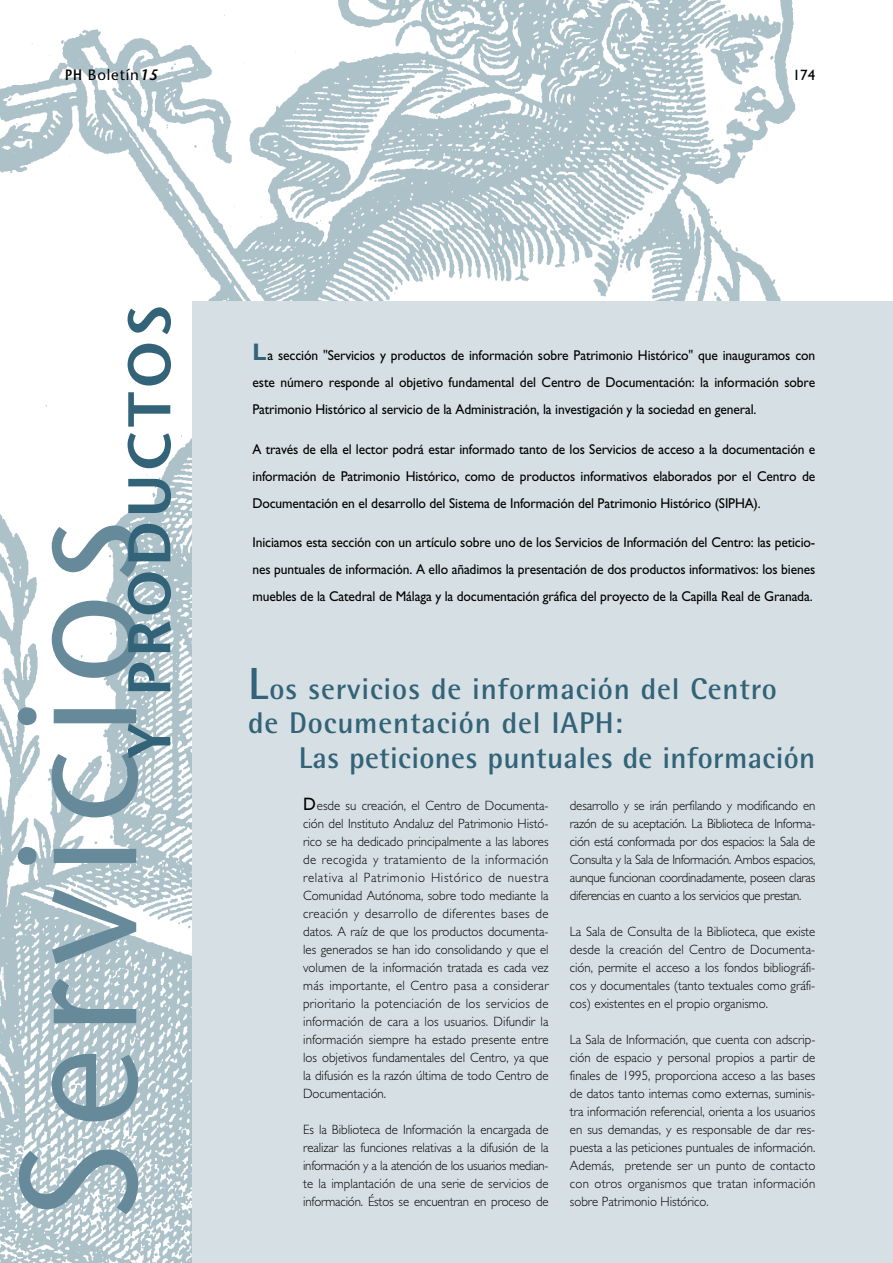
<style>
.page{position:relative;width:893px;height:1263px;background:#fff}
.page>*{position:absolute;margin:0;border:0;box-sizing:border-box;transform-origin:0 0}
.t1{font:165px "Stone Sans";letter-spacing:.085em;color:#668a9a;scale:.95 1}
.t2{font:600 60px "Stone Sans";letter-spacing:.055em;color:#326378}
.t3{font:700 30px/34.5px "Rotis Semi Sans";letter-spacing:.025em;color:#326378}
.t4{font:15px "Stone Sans";letter-spacing:.055em;color:#000}
.t5{font:15px "Gill Sans";color:#000}
.t6{font:14.25px/27px "Gill Sans";letter-spacing:-.01em;color:#000;text-align:justify;scale:.95 1}
.t7{font:300 13.5px/18px "Gill Sans";color:#000;text-align:justify;scale:.95 1}
.s1{font-weight:600}
.s2{font-weight:600;font-style:italic}
.s3{font-weight:700;font-size:24px;color:#326378}
.s4{font-size:45px}
.s5{font-weight:400;font-size:18px}
</style>
<div class="page">
<img style="left:3px;top:0;width:889px;height:1263px">
<div style="left:192px;top:302px;width:700px;height:961px;background:#d6e0e4"></div>
<p class="t4" style="left:65px;top:69px;width:94px"><span class="s1">PH</span> Boletín<span class="s2">15</span></p>
<p class="t5" style="left:792px;top:70px;width:24px">174</p>
<h2 class="t2" style="left:127px;top:760px;width:457px;rotate:-90deg">Y PRODUCTOS</h2>
<h1 class="t1" style="left:19px;top:1223px;width:741px;rotate:-90deg">Servicios</h1>
<p class="t6" style="left:252px;top:343px;width:594px"><span class="s3">L</span>a sección "Servicios y productos de información sobre Patrimonio Histórico" que inauguramos con este número responde al objetivo fundamental del Centro de Documentación: la información sobre Patrimonio Histórico al servicio de la Administración, la investigación y la sociedad en general.</p>
<p class="t6" style="left:252px;top:437px;width:594px">A través de ella el lector podrá estar informado tanto de los Servicios de acceso a la documentación e información de Patrimonio Histórico, como de productos informativos elaborados por el Centro de Documentación en el desarrollo del Sistema de Información del Patrimonio Histórico (SIPHA).</p>
<p class="t6" style="left:252px;top:531px;width:594px">Iniciamos esta sección con un artículo sobre uno de los Servicios de Información del Centro: las peticio&shy;nes puntuales de información. A ello añadimos la presentación de dos productos informativos: los bienes muebles de la Catedral de Málaga y la documentación gráfica del proyecto de la Capilla Real de Granada.</p>
<h3 class="t3" style="left:248px;top:674px;width:530px"><span class="s4">L</span>os servicios de información del Centro de Documentación del IAPH:</h3>
<h3 class="t3" style="left:299px;top:743px;width:518px">Las peticiones puntuales de información</h3>
<p class="t7" style="left:303px;top:798px;width:260px"><span class="s5">D</span>esde su creación, el Centro de Documenta&shy;ción del Instituto Andaluz del Patrimonio Histó&shy;rico se ha dedicado principalmente a las labores de recogida y tratamiento de la información relativa al Patrimonio Histórico de nuestra Comunidad Autónoma, sobre todo mediante la creación y desarrollo de diferentes bases de datos. A raíz de que los productos documenta&shy;les generados se han ido consolidando y que el volumen de la información tratada es cada vez más importante, el Centro pasa a considerar prioritario la potenciación de los servicios de información de cara a los usuarios. Difundir la información siempre ha estado presente entre los objetivos fundamentales del Centro, ya que la difusión es la razón última de todo Centro de Documentación.</p>
<p class="t7" style="left:303px;top:1122px;width:260px">Es la Biblioteca de Información la encargada de realizar las funciones relativas a la difusión de la información y a la atención de los usuarios median&shy;te la implantación de una serie de servicios de información. Éstos se encuentran en proceso de</p>
<p class="t7" style="left:570px;top:798px;width:260px">desarrollo y se irán perfilando y modificando en razón de su aceptación. La Biblioteca de Informa&shy;ción está conformada por dos espacios: la Sala de Consulta y la Sala de Información. Ambos espacios, aunque funcionan coordinadamente, poseen claras diferencias en cuanto a los servicios que prestan.</p>
<p class="t7" style="left:570px;top:924px;width:260px">La Sala de Consulta de la Biblioteca, que existe desde la creación del Centro de Documenta&shy;ción, permite el acceso a los fondos bibliográfi&shy;cos y documentales (tanto textuales como gráfi&shy;cos) existentes en el propio organismo.</p>
<p class="t7" style="left:570px;top:1032px;width:260px">La Sala de Información, que cuenta con adscrip&shy;ción de espacio y personal propios a partir de finales de 1995, proporciona acceso a las bases de datos tanto internas como externas, suminis&shy;tra información referencial, orienta a los usuarios en sus demandas, y es responsable de dar res&shy;puesta a las peticiones puntuales de información.<br>Además, pretende ser un punto de contacto con otros organismos que tratan información sobre Patrimonio Histórico.</p>
</div>
